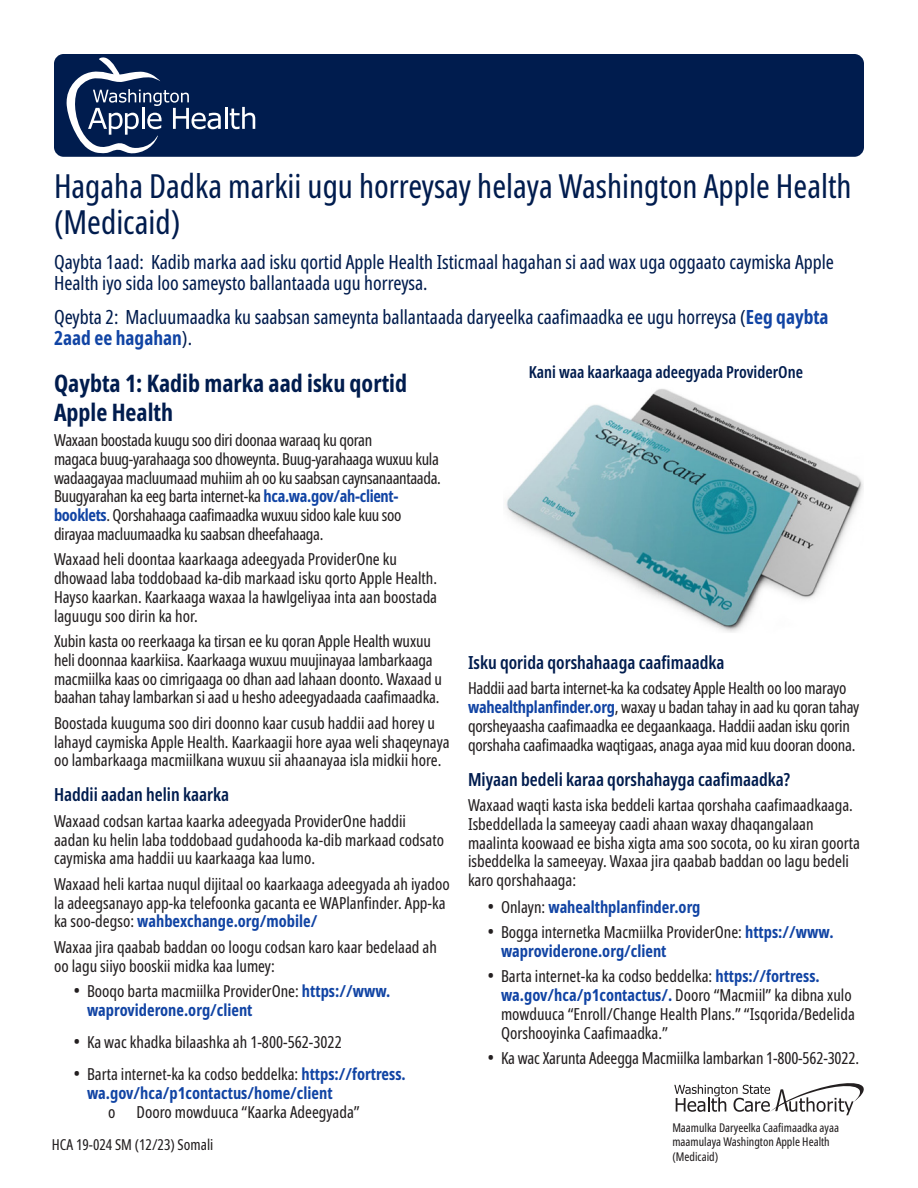
<style>
.page{position:relative;width:918px;height:1188px;background:#fff}
.page>*{position:absolute;margin:0;border:0;box-sizing:border-box;transform-origin:0 0}
.t1{font:extra-condensed 33px/36px "Noto Sans";color:#001c4e}
.t2{font:700 extra-condensed 24px/28.8px "Noto Sans";color:#001c4e}
.t3{font:extra-condensed 19.5px/21px "Noto Sans";color:#001c4e}
.t4{font:600 extra-condensed 18px "Noto Sans";color:#001c4e}
.t5{font:extra-condensed 16.5px/18.8px "Noto Sans";color:#231f20}
.t6{font:extra-condensed 16.5px/18.8px "Noto Sans";letter-spacing:-.02em;color:#231f20}
.t7{font:700 extra-condensed 16.5px/18.8px "Noto Sans";color:#1144a4}
.t8{font:600 extra-condensed 16.5px "Noto Sans";color:#001c4e}
.t9{font:extra-condensed 15px "Noto Sans";color:#231f20}
.t10{font:extra-condensed 12px/14.4px "Noto Sans";color:#231f20}
.s1{font-weight:700;color:#1144a4}
.s2{font-weight:400;font-size:18px;color:#231f20}
.s3{font-weight:400;color:#231f20}
.s4{font-size:18px}
</style>
<div class="page">
<div style="left:54px;top:54px;width:810px;height:103px;background:#001c4e;border-radius:10px"></div>
<hr style="left:225px;top:107px;width:2px;height:22px;background:#fff">
<svg style="left:230px;top:107px;width:25px;height:22px"></svg>
<svg style="left:66px;top:57px;width:155px;height:97px"></svg>
<img style="left:506px;top:389px;width:357px;height:243px">
<svg style="left:674px;top:1083px;width:190px;height:32px"></svg>
<p class="t1" style="left:54px;top:169px;width:799px">Hagaha Dadka markii ugu horreysay helaya Washington Apple Health (Medicaid)</p>
<p class="t3" style="left:54px;top:252px;width:782px">Qaybta 1aad: Kadib marka aad isku qortid Apple Health Isticmaal hagahan si aad wax uga oggaato caymiska Apple<br>Health iyo sida loo sameysto ballantaada ugu horreysa.</p>
<p class="t3" style="left:54px;top:307px;width:776px">Qeybta 2: Macluumaadka ku saabsan sameynta ballantaada daryeelka caafimaadka ee ugu horreysa (<span class="s1">Eeg qaybta<br>2aad ee hagahan</span>).</p>
<p class="t8" style="left:529px;top:360px;width:276px">Kani waa kaarkaaga adeegyada ProviderOne</p>
<p class="t2" style="left:54px;top:369px;width:355px">Qaybta 1: Kadib marka aad isku qortid<br>Apple Health</p>
<p class="t6" style="left:54px;top:431px;width:389px">Waxaan boostada kuugu soo diri doonaa waraaq ku qoran<br>magaca buug-yarahaaga soo dhoweynta. Buug-yarahaaga wuxuu kula wadaagayaa macluumaad muhiim ah oo ku saabsan caynsanaantaada.<br>Buugyarahan ka eeg barta internet-ka <span class="s1">hca.wa.gov/ah-client&shy;booklets</span>. Qorshahaaga caafimaadka wuxuu sidoo kale kuu soo dirayaa macluumaadka ku saabsan dheefahaaga.</p>
<p class="t5" style="left:54px;top:550px;width:385px">Waxaad heli doontaa kaarkaaga adeegyada ProviderOne ku dhowaad laba toddobaad ka-dib markaad isku qorto Apple Health.<br>Hayso kaarkan. Kaarkaaga waxaa la hawlgeliyaa inta aan boostada laguugu soo dirin ka hor.</p>
<p class="t5" style="left:54px;top:632px;width:389px">Xubin kasta oo reerkaaga ka tirsan ee ku qoran Apple Health wuxuu heli doonnaa kaarkiisa. Kaarkaaga wuxuu muujinayaa lambarkaaga macmiilka kaas oo cimrigaaga oo dhan aad lahaan doonto. Waxaad u baahan tahay lambarkan si aad u hesho adeegyadaada caafimaadka.</p>
<p class="t5" style="left:54px;top:714px;width:397px">Boostada kuuguma soo diri doonno kaar cusub haddii aad horey u lahayd caymiska Apple Health. Kaarkaagii hore ayaa weli shaqeynaya oo lambarkaaga macmiilkana wuxuu sii ahaanayaa isla midkii hore.</p>
<p class="t4" style="left:54px;top:782px;width:177px">Haddii aadan helin kaarka</p>
<p class="t5" style="left:54px;top:812px;width:392px">Waxaad codsan kartaa kaarka adeegyada ProviderOne haddii aadan ku helin laba toddobaad gudahooda ka-dib markaad codsato caymiska ama haddii uu kaarkaaga kaa lumo.</p>
<p class="t5" style="left:54px;top:875px;width:397px">Waxaad heli kartaa nuqul dijitaal oo kaarkaaga adeegyada ah iyadoo la adeegsanayo app-ka telefoonka gacanta ee WAPlanfinder. App-ka ka soo-degso: <span class="s1">wahbexchange.org/mobile/</span></p>
<p class="t5" style="left:54px;top:938px;width:384px">Waxaa jira qaabab baddan oo loogu codsan karo kaar bedelaad ah oo lagu siiyo booskii midka kaa lumey:</p>
<p class="t7" style="left:87px;top:982px;width:305px;text-indent:-14px"><span class="s2">•</span> <span class="s3">Booqo barta macmiilka ProviderOne:</span> https://www. waproviderone.org/client</p>
<p class="t5" style="left:74px;top:1033px;width:270px"><span class="s4">•</span> Ka wac khadka bilaashka ah 1-800-562-3022</p>
<p class="t7" style="left:87px;top:1065px;width:320px;text-indent:-14px"><span class="s2">•</span> <span class="s3">Barta internet-ka ka codso beddelka:</span> https://fortress. wa.gov/hca/p1contactus/home/client</p>
<p class="t5" style="left:108px;top:1103px;width:9px">o</p>
<p class="t5" style="left:136px;top:1103px;width:225px">Dooro mowduuca “Kaarka Adeegyada”</p>
<p class="t4" style="left:468px;top:649px;width:258px">Isku qorida qorshahaaga caafimaadka</p>
<p class="t5" style="left:468px;top:679px;width:393px">Haddii aad barta internet-ka ka codsatey Apple Health oo loo marayo <span class="s1">wahealthplanfinder.org</span>, waxay u badan tahay in aad ku qoran tahay qorsheyaasha caafimaadka ee degaankaaga. Haddii aadan isku qorin qorshaha caafimaadka waqtigaas, anaga ayaa mid kuu dooran doona.</p>
<p class="t4" style="left:468px;top:766px;width:324px">Miyaan bedeli karaa qorshahayga caafimaadka?</p>
<p class="t5" style="left:468px;top:796px;width:394px">Waxaad waqti kasta iska beddeli kartaa qorshaha caafimaadkaaga.<br>Isbeddellada la sameeyay caadi ahaan waxay dhaqangalaan maalinta koowaad ee bisha xigta ama soo socota, oo ku xiran goorta isbeddelka la sameeyay. Waxaa jira qaabab baddan oo lagu bedeli karo qorshahaaga:</p>
<p class="t7" style="left:488px;top:898px;width:215px"><span class="s2">•</span> <span class="s3">Onlayn:</span> wahealthplanfinder.org</p>
<p class="t5" style="left:501px;top:923px;width:334px;text-indent:-14px"><span class="s4">•</span> Bogga internetka Macmiilka ProviderOne: <span class="s1">https://www. waproviderone.org/client</span></p>
<p class="t5" style="left:501px;top:968px;width:355px;text-indent:-14px"><span class="s4">•</span> Barta internet-ka ka codso beddelka: <span class="s1">https://fortress. wa.gov/hca/p1contactus/.</span> Dooro “Macmiil” ka dibna xulo mowduuca “Enroll/Change Health Plans.” “Isqorida/Bedelida Qorshooyinka Caafimaadka.”</p>
<p class="t5" style="left:488px;top:1049px;width:373px"><span class="s4">•</span> Ka wac Xarunta Adeegga Macmiilka lambarkan 1-800-562-3022.</p>
<p class="t10" style="left:672px;top:1121px;width:168px">Maamulka Daryeelka Caafimaadka ayaa maamulaya Washington Apple Health (Medicaid)</p>
<p class="t9" style="left:52px;top:1134px;width:163px">HCA 19-024 SM (12/23) Somali</p>
</div>
